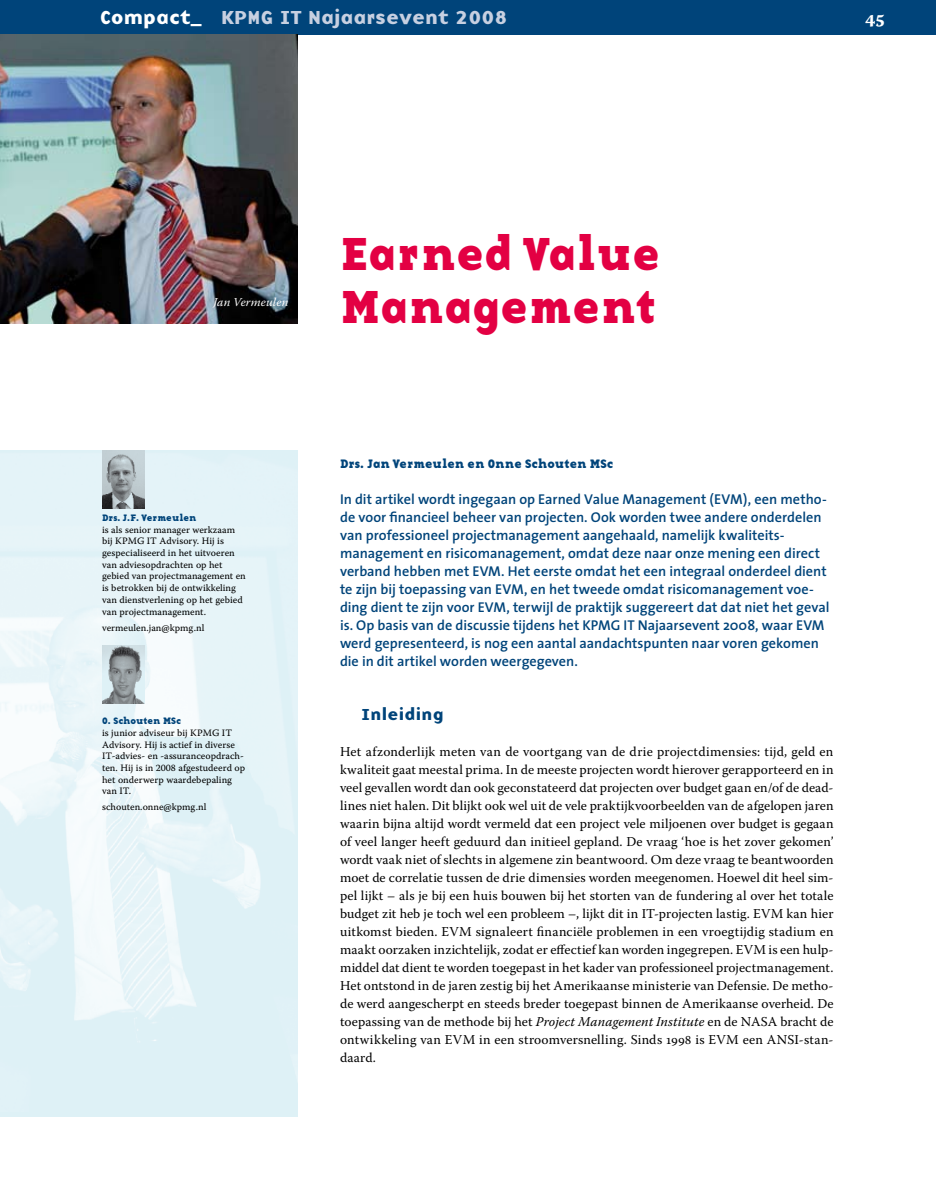
<style>
.page{position:relative;width:936px;height:1191px;background:#fff}
.page>*{position:absolute;margin:0;border:0;box-sizing:border-box;transform-origin:0 0}
.t1{font:48px/52.5px "Base Twelve Serif B";color:#e30043}
.t2{font:19.5px "Base Nine B";color:#c7d0e1}
.t3{font:19.5px "Warnock Pro Bold Capt";color:#fff}
.t4{font:16.5px "Base Nine B";letter-spacing:.015em;color:#00447a}
.t5{font:600 14.25px/18px "The Sans";color:#00447a}
.t6{font:13.5px/18px "Warnock Pro";letter-spacing:.015em;color:#000;text-align:justify}
.t7{font:12.75px "Base Twelve Serif B";color:#00447a}
.t8{font:italic 12px "Warnock Pro";letter-spacing:.015em;color:#fff}
.t9{font:9.75px/11.7px "Warnock Pro Capt";color:#000}
.t10{font:9.75px "Base Twelve Serif B";color:#00447a}
.s1{color:#fff}
.s2{font-style:italic}
</style>
<div class="page">
<div style="left:0;top:0;width:935px;height:34px;background:#00447a"></div>
<img style="left:0;top:450px;width:298px;height:666px">
<img style="left:0;top:34px;width:298px;height:290px">
<img style="left:102px;top:450px;width:42px;height:58px">
<img style="left:102px;top:646px;width:42px;height:58px">
<h2 class="t2" style="left:100px;top:2px;width:409px"><span class="s1">Compact_</span> KPMG IT Najaarsevent 2008</h2>
<h2 class="t3" style="left:864px;top:6px;width:22px">45</h2>
<p class="t8" style="left:213px;top:295px;width:76px">Jan Vermeulen</p>
<p class="t10" style="left:102px;top:511px;width:96px">Drs. J.F. Vermeulen</p>
<p class="t9" style="left:102px;top:523px;width:145px">is als senior manager werkzaam bij KPMG IT Advisory. Hij is gespecialiseerd in het uitvoeren van adviesopdrachten op het gebied van projectmanagement en is betrokken bij de ontwikkeling van dienstverlening op het gebied van projectmanagement.</p>
<p class="t9" style="left:102px;top:621px;width:104px">vermeulen.jan@kpmg.nl</p>
<p class="t10" style="left:102px;top:714px;width:80px">O. Schouten MSc</p>
<p class="t9" style="left:102px;top:726px;width:144px">is junior adviseur bij KPMG IT<br>Advisory. Hij is actief in diverse<br>IT-advies- en -assuranceopdrach&shy;ten. Hij is in 2008 afgestudeerd op het onderwerp waardebepaling van IT.</p>
<p class="t9" style="left:102px;top:801px;width:106px">schouten.onne@kpmg.nl</p>
<h1 class="t1" style="left:340px;top:225px;width:321px">Earned Value<br>Management</h1>
<p class="t7" style="left:340px;top:455px;width:275px">Drs. Jan Vermeulen en Onne Schouten MSc</p>
<p class="t5" style="left:340px;top:490px;width:491px">In dit artikel wordt ingegaan op Earned Value Management (EVM), een metho&shy;de voor financieel beheer van projecten. Ook worden twee andere onderdelen van professioneel projectmanagement aangehaald, namelijk kwaliteits&shy;management en risicomanagement, omdat deze naar onze mening een direct verband hebben met EVM. Het eerste omdat het een integraal onderdeel dient te zijn bij toepassing van EVM, en het tweede omdat risicomanagement voe&shy;ding dient te zijn voor EVM, terwijl de praktijk suggereert dat dat niet het geval is. Op basis van de discussie tijdens het KPMG IT Najaarsevent 2008, waar EVM werd gepresenteerd, is nog een aantal aandachtspunten naar voren gekomen die in dit artikel worden weergegeven.</p>
<p class="t4" style="left:361px;top:701px;width:84px">Inleiding</p>
<p class="t6" style="left:340px;top:742px;width:495px">Het afzonderlijk meten van de voortgang van de drie projectdimensies: tijd, geld en kwaliteit gaat meestal prima. In de meeste projecten wordt hierover gerapporteerd en in veel gevallen wordt dan ook geconstateerd dat projecten over budget gaan en/of de dead&shy;lines niet halen. Dit blijkt ook wel uit de vele praktijkvoorbeelden van de afgelopen jaren waarin bijna altijd wordt vermeld dat een project vele miljoenen over budget is gegaan of veel langer heeft geduurd dan initieel gepland. De vraag ‘hoe is het zover gekomen’ wordt vaak niet of slechts in algemene zin beantwoord. Om deze vraag te beantwoorden moet de correlatie tussen de drie dimensies worden meegenomen. Hoewel dit heel sim&shy;pel lijkt – als je bij een huis bouwen bij het storten van de fundering al over het totale budget zit heb je toch wel een probleem –, lijkt dit in IT-projecten lastig. EVM kan hier uitkomst bieden. EVM signaleert financiële problemen in een vroegtijdig stadium en maakt oorzaken inzichtelijk, zodat er effectief kan worden ingegrepen. EVM is een hulp&shy;middel dat dient te worden toegepast in het kader van professioneel projectmanagement.<br>Het ontstond in de jaren zestig bij het Amerikaanse ministerie van Defensie. De metho&shy;de werd aangescherpt en steeds breder toegepast binnen de Amerikaanse overheid. De toepassing van de methode bij het <span class="s2">Project Management Institute</span> en de NASA bracht de ontwikkeling van EVM in een stroomversnelling. Sinds 1998 is EVM een ANSI-stan&shy;daard.</p>
</div>
